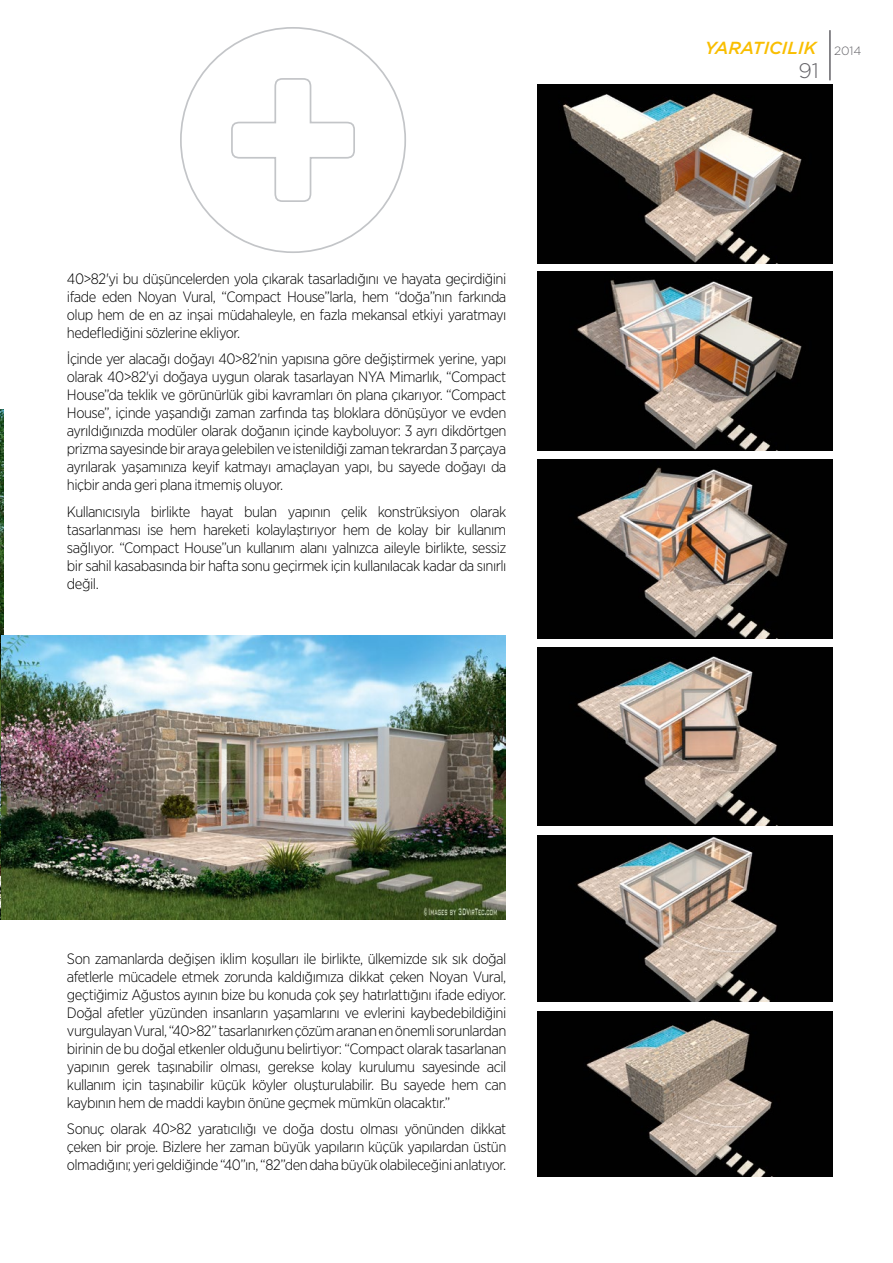
<style>
.page{position:relative;width:893px;height:1263px;background:#fff}
.page>*{position:absolute;margin:0;border:0;box-sizing:border-box;transform-origin:0 0}
.t1{font:300 21px "Gotham";color:#636267}
.t2{font:italic 500 17.4px "Gotham";color:#f9be00}
.t3{font:300 15px/18px "Gotham Narrow";letter-spacing:-.035em;color:#000;text-align:justify}
.t4{font:300 12px "Gotham";color:#636267}
</style>
<div class="page">
<img style="left:0;top:410px;width:3px;height:510px">
<img style="left:2px;top:636px;width:504px;height:284px">
<img style="left:538px;top:84px;width:294px;height:179px">
<img style="left:538px;top:271px;width:294px;height:179px">
<img style="left:538px;top:460px;width:294px;height:179px">
<img style="left:538px;top:648px;width:294px;height:178px">
<img style="left:538px;top:836px;width:294px;height:166px">
<img style="left:538px;top:1011px;width:294px;height:166px">
<svg style="left:180px;top:27px;width:226px;height:226px"></svg>
<hr style="left:829px;top:30px;width:2px;height:50px;background:#636267">
<p class="t3" style="left:67px;top:269px;width:441px">40&gt;82'yi bu düşüncelerden yola çıkarak tasarladığını ve hayata geçirdiğini ifade eden Noyan Vural, “Compact House”larla, hem “doğa”nın farkında olup hem de en az inşai müdahaleyle, en fazla mekansal etkiyi yaratmayı hedeflediğini sözlerine ekliyor.</p>
<p class="t3" style="left:67px;top:350px;width:441px">İçinde yer alacağı doğayı 40&gt;82'nin yapısına göre değiştirmek yerine, yapı olarak 40&gt;82'yi doğaya uygun olarak tasarlayan NYA Mimarlık, “Compact House”da teklik ve görünürlük gibi kavramları ön plana çıkarıyor. “Compact House”, içinde yaşandığı zaman zarfında taş bloklara dönüşüyor ve evden ayrıldığınızda modüler olarak doğanın içinde kayboluyor: 3 ayrı dikdörtgen prizma sayesinde bir araya gelebilen ve istenildiği zaman tekrardan 3 parçaya ayrılarak yaşamınıza keyif katmayı amaçlayan yapı, bu sayede doğayı da hiçbir anda geri plana itmemiş oluyor.</p>
<p class="t3" style="left:67px;top:502px;width:441px">Kullanıcısıyla birlikte hayat bulan yapının çelik konstrüksiyon olarak tasarlanması ise hem hareketi kolaylaştırıyor hem de kolay bir kullanım sağlıyor. “Compact House”un kullanım alanı yalnızca aileyle birlikte, sessiz bir sahil kasabasında bir hafta sonu geçirmek için kullanılacak kadar da sınırlı değil.</p>
<p class="t3" style="left:67px;top:949px;width:441px">Son zamanlarda değişen iklim koşulları ile birlikte, ülkemizde sık sık doğal afetlerle mücadele etmek zorunda kaldığımıza dikkat çeken Noyan Vural, geçtiğimiz Ağustos ayının bize bu konuda çok şey hatırlattığını ifade ediyor.<br>Doğal afetler yüzünden insanların yaşamlarını ve evlerini kaybedebildiğini vurgulayan Vural, “40&gt;82” tasarlanırken çözüm aranan en önemli sorunlardan birinin de bu doğal etkenler olduğunu belirtiyor: “Compact olarak tasarlanan yapının gerek taşınabilir olması, gerekse kolay kurulumu sayesinde acil kullanım için taşınabilir küçük köyler oluşturulabilir. Bu sayede hem can kaybının hem de maddi kaybın önüne geçmek mümkün olacaktır.”</p>
<p class="t3" style="left:67px;top:1120px;width:441px">Sonuç olarak 40&gt;82 yaratıcılığı ve doğa dostu olması yönünden dikkat çeken bir proje. Bizlere her zaman büyük yapıların küçük yapılardan üstün olmadığını; yeri geldiğinde “40”ın, “82”den daha büyük olabileceğini anlatıyor.</p>
<p class="t2" style="left:705px;top:37px;width:113px">YARATICILIK</p>
<h1 class="t1" style="left:798px;top:58px;width:22px">91</h1>
<p class="t4" style="left:834px;top:43px;width:29px">2014</p>
</div>
